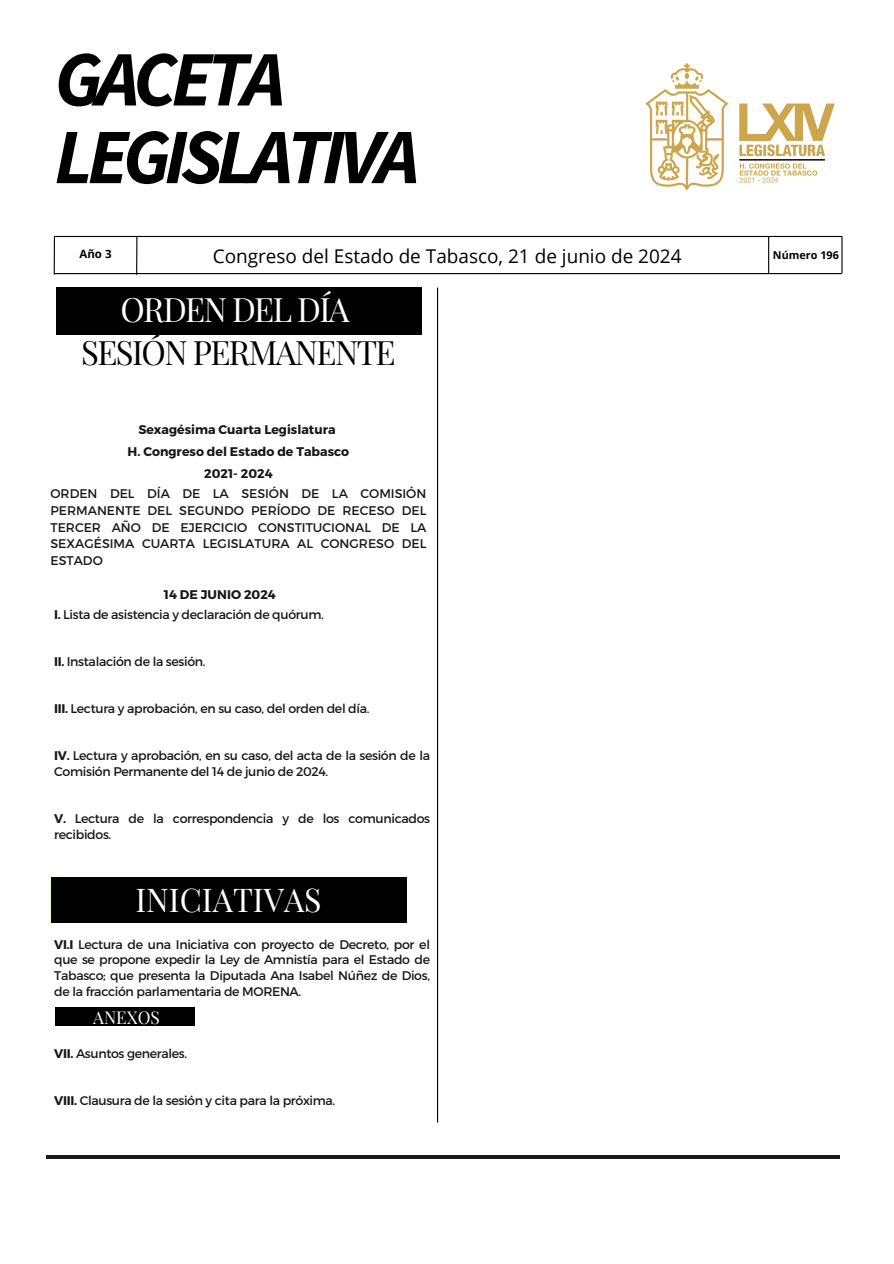
<style>
.page{position:relative;width:894px;height:1264px;background:#fff}
.page>*{position:absolute;margin:0;border:0;box-sizing:border-box;transform-origin:0 0}
.t1{font:italic 700 78.45px/77.7px "Source Sans Pro";letter-spacing:-.08em;color:#000}
.t2{font:32.85px/43.8px "Playfair Display";letter-spacing:-.05em;color:#000;text-align:center}
.t3{font:32.1px "Playfair Display";color:#fff}
.t4{font:18.9px "Open Sans";color:#000}
.t5{font:17.25px "Playfair Display";color:#fff}
.t6{font:12.6px/15.6px "Montserrat";letter-spacing:-.025em;color:#181818}
.t7{font:700 12.6px "Montserrat";color:#181818}
.t8{font:700 11.4px "Open Sans";color:#000}
.t9{font:700 10.8px "Open Sans";color:#000}
.s1{color:#fff}
.s2{font-weight:700}
</style>
<div class="page">
<hr style="left:437px;top:288px;width:1px;height:834px;background:#000">
<hr style="left:46px;top:1155px;width:793px;height:3px;background:#181818">
<img style="left:645px;top:63px;width:190px;height:128px">
<div style="left:57px;top:288px;width:364px;height:46px;background:#000"></div>
<hr style="left:56px;top:236px;width:785px;height:1px;background:#000">
<hr style="left:55px;top:273px;width:786px;height:1px;background:#000">
<hr style="left:54px;top:236px;width:1px;height:38px;background:#000">
<hr style="left:841px;top:236px;width:1px;height:37px;background:#000">
<hr style="left:136px;top:236px;width:1px;height:38px;background:#000">
<hr style="left:767px;top:236px;width:2px;height:36px;background:#000">
<div style="left:51px;top:877px;width:355px;height:45px;background:#000"></div>
<div style="left:55px;top:1007px;width:139px;height:18px;background:#000"></div>
<p class="t1" style="left:54px;top:39px;width:366px">GACETA<br>LEGISLATIVA</p>
<p class="t8" style="left:79px;top:246px;width:33px">Año 3</p>
<p class="t4" style="left:213px;top:243px;width:470px">Congreso del Estado de Tabasco, 21 de junio de 2024</p>
<p class="t9" style="left:772px;top:247px;width:67px">Número 196</p>
<p class="t2" style="left:81px;top:286px;width:316px"><span class="s1">ORDEN DEL DÍA<br></span>SESIÓN PERMANENTE</p>
<p class="t7" style="left:138px;top:422px;width:199px">Sexagésima Cuarta Legislatura</p>
<p class="t7" style="left:128px;top:444px;width:223px">H. Congreso del Estado de Tabasco</p>
<h5 class="t7" style="left:204px;top:465px;width:70px">2021- 2024</h5>
<p class="t6" style="left:50px;top:485px;width:377px;line-height:16.6px;text-align:justify">ORDEN DEL DÍA DE LA SESIÓN DE LA COMISIÓN PERMANENTE DEL SEGUNDO PERÍODO DE RECESO DEL TERCER AÑO DE EJERCICIO CONSTITUCIONAL DE LA SEXAGÉSIMA CUARTA LEGISLATURA AL CONGRESO DEL ESTADO</p>
<p class="t7" style="left:164px;top:586px;width:113px">14 DE JUNIO 2024</p>
<h1 class="t6" style="left:54px;top:606px;width:271px"><span class="s2">I.</span> Lista de asistencia y declaración de quórum.</h1>
<p class="t6" style="left:54px;top:653px;width:153px"><span class="s2">II.</span> Instalación de la sesión.</p>
<h4 class="t6" style="left:54px;top:700px;width:317px"><span class="s2">III.</span> Lectura y aprobación, en su caso, del orden del día.</h4>
<h6 class="t6" style="left:54px;top:747px;width:377px"><span class="s2">IV.</span> Lectura y aprobación, en su caso, del acta de la sesión de la<br>Comisión Permanente del 14 de junio de 2024.</h6>
<p class="t6" style="left:54px;top:810px;width:377px"><span class="s2">V.</span> Lectura de la correspondencia y de los comunicados recibidos.</p>
<p class="t3" style="left:135px;top:877px;width:187px">INICIATIVAS</p>
<p class="t6" style="left:54px;top:935px;width:377px;text-align:justify"><span class="s2">VI.I</span> Lectura de una Iniciativa con proyecto de Decreto, por el que se propone expedir la Ley de Amnistía para el Estado de Tabasco; que presenta la Diputada Ana Isabel Núñez de Dios, de la fracción parlamentaria de MORENA.</p>
<h3 class="t5" style="left:93px;top:1005px;width:68px">ANEXOS</h3>
<h2 class="t6" style="left:54px;top:1045px;width:134px"><span class="s2">VII.</span> Asuntos generales.</h2>
<p class="t6" style="left:54px;top:1092px;width:282px"><span class="s2">VIII.</span> Clausura de la sesión y cita para la próxima.</p>
</div>
